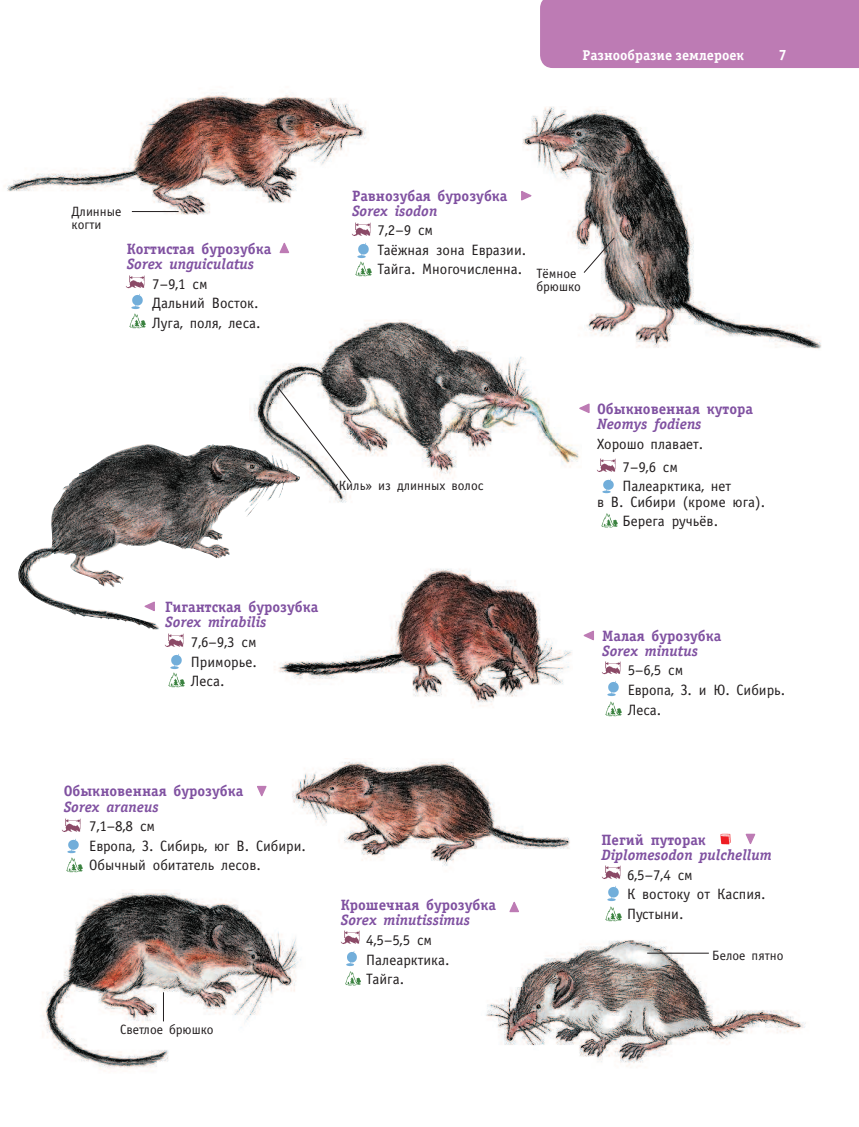
<style>
.page{position:relative;width:859px;height:1127px;background:#fff}
.page>*{position:absolute;margin:0;border:0;box-sizing:border-box;transform-origin:0 0}
.t1{font:15px/19.5px "Officina Sans C";color:#231f20}
.t2{font:700 15px "Officina Serif C";color:#8051a1}
.t3{font:italic 700 15px "Officina Serif C";color:#8051a1}
.t4{font:700 15px "Officina Sans C";color:#fff}
.t5{font:700 14.25px "Officina Serif C";color:#fff}
.t6{font:13.5px/12.8px "Officina Sans C";color:#231f20}
</style>
<div class="page">
<img style="left:292px;top:760px;width:278px;height:106px">
<img style="left:522px;top:107px;width:300px;height:242px">
<img style="left:43px;top:890px;width:258px;height:180px">
<div style="left:540px;top:0;width:319px;height:68px;background:#bd7bb4"></div>
<img style="left:250px;top:319px;width:332px;height:184px">
<img style="left:274px;top:569px;width:298px;height:139px">
<img style="left:485px;top:940px;width:321px;height:127px">
<img style="left:4px;top:92px;width:363px;height:123px">
<img style="left:18px;top:444px;width:282px;height:185px">
<svg style="left:257px;top:785px;width:10px;height:12px"></svg>
<svg style="left:521px;top:189px;width:13px;height:13px"></svg>
<svg style="left:279px;top:242px;width:11px;height:12px"></svg>
<svg style="left:142px;top:600px;width:14px;height:12px"></svg>
<svg style="left:583px;top:630px;width:11px;height:11px"></svg>
<svg style="left:745px;top:833px;width:11px;height:11px"></svg>
<hr style="left:647px;top:953px;width:62px;height:1px;background:#231f20">
<hr style="left:132px;top:211px;width:47px;height:1px;background:#231f20">
<svg style="left:163px;top:992px;width:1px;height:29px"></svg>
<svg style="left:509px;top:901px;width:10px;height:12px"></svg>
<img style="left:601px;top:661px;width:20px;height:14px">
<img style="left:607px;top:681px;width:12px;height:15px">
<img style="left:125px;top:275px;width:20px;height:14px">
<img style="left:131px;top:294px;width:12px;height:14px">
<img style="left:165px;top:633px;width:19px;height:14px">
<img style="left:171px;top:654px;width:11px;height:13px">
<img style="left:352px;top:222px;width:19px;height:14px">
<img style="left:358px;top:243px;width:11px;height:13px">
<img style="left:62px;top:818px;width:19px;height:14px">
<img style="left:67px;top:839px;width:12px;height:14px">
<img style="left:341px;top:930px;width:19px;height:14px">
<img style="left:346px;top:951px;width:11px;height:15px">
<img style="left:602px;top:865px;width:19px;height:14px">
<img style="left:607px;top:886px;width:12px;height:15px">
<svg style="left:277px;top:386px;width:75px;height:98px"></svg>
<img style="left:605px;top:901px;width:17px;height:21px">
<img style="left:129px;top:308px;width:17px;height:21px">
<img style="left:168px;top:667px;width:17px;height:21px">
<img style="left:605px;top:696px;width:17px;height:21px">
<img style="left:355px;top:256px;width:17px;height:21px">
<img style="left:345px;top:966px;width:16px;height:20px">
<img style="left:66px;top:853px;width:17px;height:20px">
<svg style="left:720px;top:833px;width:11px;height:12px"></svg>
<svg style="left:583px;top:237px;width:32px;height:37px"></svg>
<svg style="left:577px;top:402px;width:13px;height:12px"></svg>
<img style="left:597px;top:458px;width:19px;height:14px">
<img style="left:602px;top:479px;width:12px;height:15px">
<img style="left:601px;top:513px;width:17px;height:15px">
<p class="t5" style="left:582px;top:47px;width:163px">Разнообразие землероек</p>
<p class="t4" style="left:778px;top:48px;width:10px">7</p>
<p class="t6" style="left:72px;top:206px;width:51px">Длинные когти</p>
<p class="t2" style="left:127px;top:241px;width:146px">Когтистая бурозубка</p>
<p class="t3" style="left:127px;top:258px;width:129px">Sorex unguiculatus</p>
<p class="t1" style="left:152px;top:275px;width:110px">7–9,1 см<br>Дальний Восток.<br>Луга, поля, леса.</p>
<p class="t2" style="left:352px;top:188px;width:157px">Равнозубая бурозубка</p>
<p class="t3" style="left:352px;top:205px;width:87px">Sorex isodon</p>
<p class="t1" style="left:378px;top:222px;width:150px">7,2–9 см<br>Таёжная зона Евразии.<br>Тайга. Многочисленна.</p>
<p class="t6" style="left:537px;top:268px;width:46px">Тёмное брюшко</p>
<p class="t6" style="left:332px;top:480px;width:153px">«Киль» из длинных волос</p>
<p class="t2" style="left:165px;top:599px;width:154px">Гигантская бурозубка</p>
<p class="t3" style="left:165px;top:616px;width:103px">Sorex mirabilis</p>
<p class="t1" style="left:191px;top:633px;width:67px;text-align:justify">7,6–9,3 см Приморье.<br>Леса.</p>
<p class="t2" style="left:64px;top:783px;width:181px">Обыкновенная бурозубка</p>
<p class="t3" style="left:64px;top:801px;width:96px">Sorex araneus</p>
<p class="t1" style="left:89px;top:817px;width:218px">7,1–8,8 см<br>Европа, З. Сибирь, юг В. Сибири.<br>Обычный обитатель лесов.</p>
<p class="t6" style="left:120px;top:1024px;width:95px">Светлое брюшко</p>
<p class="t2" style="left:341px;top:897px;width:157px">Крошечная бурозубка</p>
<p class="t3" style="left:341px;top:914px;width:131px">Sorex minutissimus</p>
<p class="t1" style="left:366px;top:931px;width:85px">4,5–5,5 см<br>Палеарктика.<br>Тайга.</p>
<p class="t2" style="left:597px;top:401px;width:157px">Обыкновенная кутора</p>
<p class="t3" style="left:597px;top:418px;width:106px">Neomys fodiens</p>
<p class="t1" style="left:597px;top:434px;width:108px;line-height:23px;text-align:center">Хорошо плавает.<br>7–9,6 см</p>
<p class="t1" style="left:597px;top:480px;width:170px;line-height:15.3px;text-align:center">Палеарктика, нет<br>в В. Сибири (кроме юга).</p>
<p class="t1" style="left:622px;top:513px;width:97px">Берега ручьёв.</p>
<p class="t2" style="left:602px;top:628px;width:121px">Малая бурозубка</p>
<p class="t3" style="left:602px;top:645px;width:97px">Sorex minutus</p>
<p class="t1" style="left:628px;top:662px;width:159px">5–6,5 см<br>Европа, З. и Ю. Сибирь.<br>Леса.</p>
<p class="t2" style="left:601px;top:832px;width:106px">Пегий путорак</p>
<p class="t3" style="left:601px;top:849px;width:172px">Diplomesodon pulchellum</p>
<p class="t1" style="left:627px;top:866px;width:140px">6,5–7,4 см<br>К востоку от Каспия.<br>Пустыни.</p>
<p class="t6" style="left:712px;top:950px;width:73px">Белое пятно</p>
</div>
